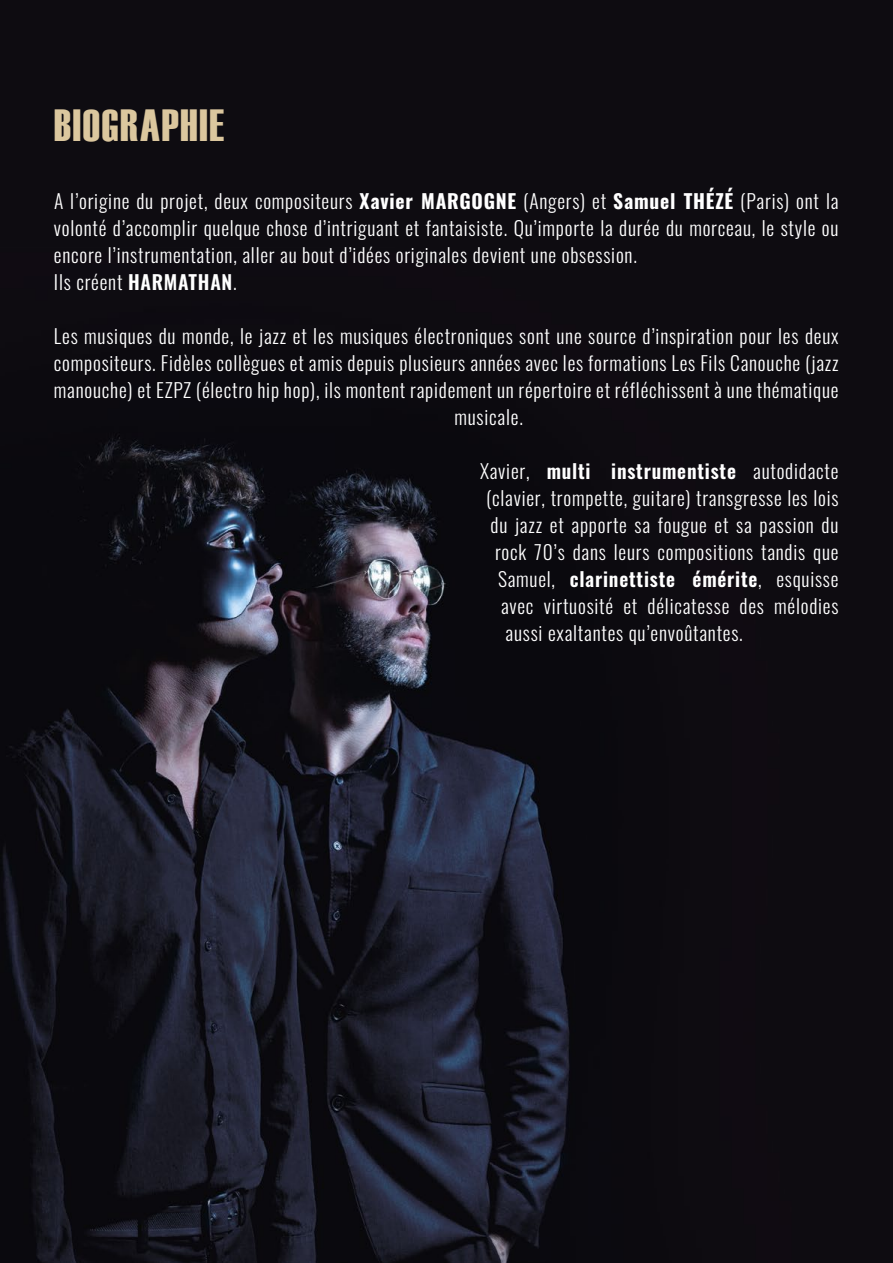
<style>
.page{position:relative;width:893px;height:1263px;background:#fff}
.page>*{position:absolute;margin:0;border:0;box-sizing:border-box;transform-origin:0 0}
.t1{font:45px "Haettenschweiler";letter-spacing:.04em;color:#dbc79e}
.t2{font:300 19.5px/27px "Oswald";letter-spacing:.04em;color:#fff}
.t3{font:600 19.5px "Oswald";letter-spacing:.04em;color:#fff}
.s1{font-weight:700}
.s2{font-weight:600}
.s3{font-weight:300}
</style>
<div class="page">
<img style="left:0;top:0;width:893px;height:1263px">
<h1 class="t1" style="left:54px;top:95px;width:172px">BIOGRAPHIE</h1>
<p class="t2" style="left:54px;top:186px;width:786px">A l’origine du projet, deux compositeurs <span class="s1">Xavier MARGOGNE</span> (Angers) et <span class="s1">Samuel THÉZÉ</span> (Paris) ont la volonté d’accomplir quelque chose d’intriguant et fantaisiste. Qu’importe la durée du morceau, le style ou encore l’instrumentation, aller au bout d’idées originales devient une obsession.<br>Ils créent <span class="s2">HARMATHAN</span>.</p>
<p class="t2" style="left:54px;top:321px;width:786px">Les musiques du monde, le jazz et les musiques électroniques sont une source d’inspiration pour les deux</p>
<p class="t2" style="left:54px;top:348px;width:786px">compositeurs. Fidèles collègues et amis depuis plusieurs années avec les formations Les Fils Canouche (jazz</p>
<p class="t2" style="left:54px;top:375px;width:786px">manouche) et EZPZ (électro hip hop), ils montent rapidement un répertoire et réfléchissent à une thématique</p>
<p class="t2" style="left:454px;top:402px;width:70px">musicale.</p>
<p class="t3" style="left:480px;top:454px;width:360px"><span class="s3">Xavier,</span> multi instrumentiste <span class="s3">autodidacte</span></p>
<p class="t2" style="left:486px;top:483px;width:354px">(clavier, trompette, guitare) transgresse les lois</p>
<p class="t2" style="left:490px;top:510px;width:349px">du jazz et apporte sa fougue et sa passion du</p>
<p class="t2" style="left:495px;top:537px;width:345px">rock 70’s dans leurs compositions tandis que</p>
<p class="t3" style="left:498px;top:562px;width:342px"><span class="s3">Samuel,</span> clarinettiste émérite<span class="s3">, esquisse</span></p>
<p class="t2" style="left:501px;top:591px;width:339px">avec virtuosité et délicatesse des mélodies</p>
<p class="t2" style="left:505px;top:618px;width:239px">aussi exaltantes qu’envoûtantes.</p>
</div>
